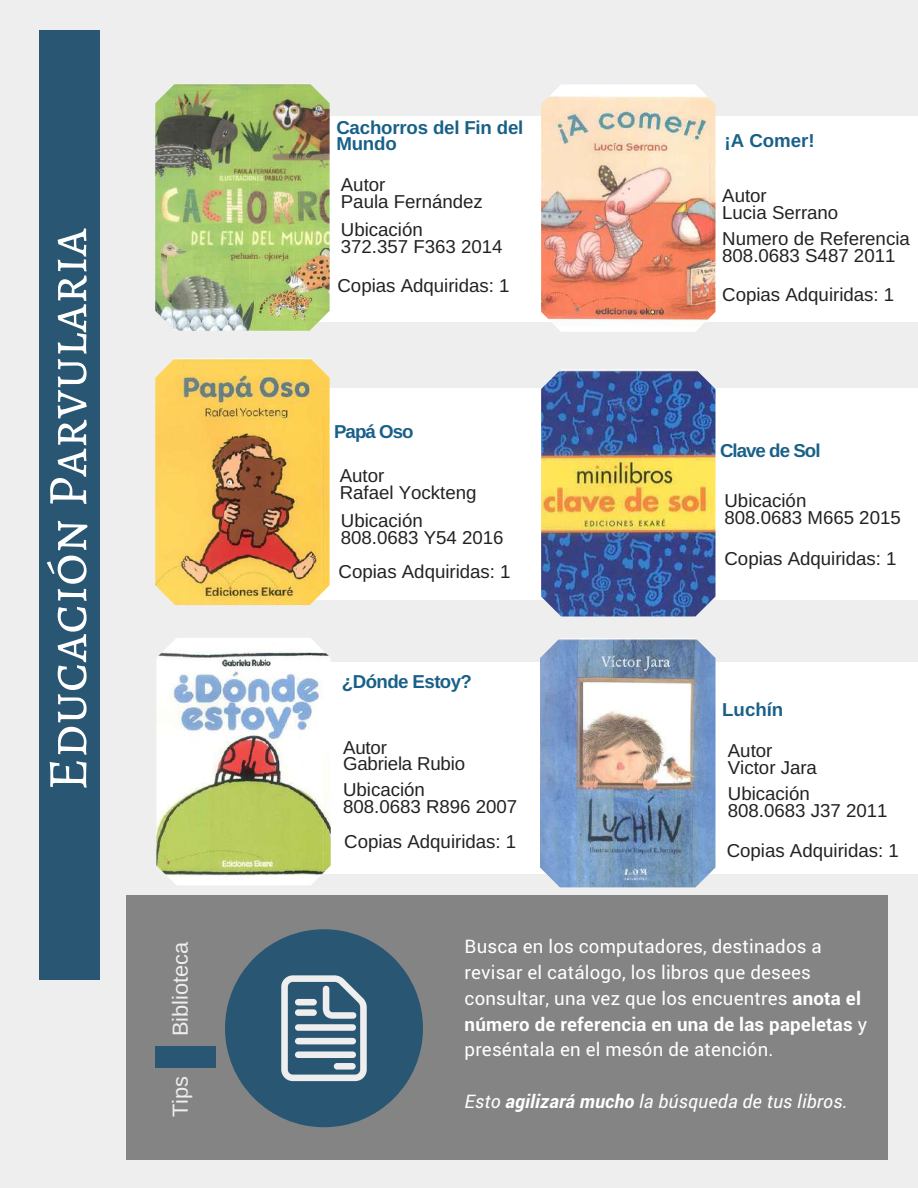
<style>
.page{position:relative;width:918px;height:1188px;background:#eee}
.page>*{position:absolute;margin:0;border:0;box-sizing:border-box;transform-origin:0 0}
.t1{font:55.95px "Alegreya SC";color:#fff}
.t2{font:21.75px "Arimo";color:#eee}
.t3{font:18.75px/16.8px "Arimo";color:#222}
.t4{font:18.75px/25.8px "Roboto";letter-spacing:.01em;color:#fff}
.t5{font:700 18.75px/15.8px "Arimo";letter-spacing:-.01em;color:#196089}
.t6{font:italic 18.75px "Roboto";letter-spacing:.01em;color:#fff}
.t7{font:700 18.75px "Arimo";letter-spacing:-.03em;color:#196089}
.t8{font:700 18.75px "Arimo";letter-spacing:-.05em;color:#196089}
.s1{font-weight:700}
</style>
<div class="page">
<div style="left:39px;top:30px;width:61px;height:950px;background:#295673"></div>
<div style="left:197px;top:388px;width:721px;height:212px;background:#fff"></div>
<div style="left:198px;top:663px;width:720px;height:211px;background:#fff"></div>
<div style="left:198px;top:116px;width:720px;height:206px;background:#fff"></div>
<img style="left:155px;top:83px;width:175px;height:248px">
<img style="left:540px;top:638px;width:175px;height:249px">
<div style="left:126px;top:896px;width:762px;height:264px;background:#848484"></div>
<div style="left:155px;top:1046px;width:61px;height:22px;background:#295673"></div>
<svg style="left:225px;top:929px;width:198px;height:198px"></svg>
<div style="left:295px;top:999px;width:22px;height:6px;background:#eee;border-radius:3px"></div>
<div style="left:295px;top:1024px;width:61px;height:7px;background:#eee;border-radius:3px"></div>
<div style="left:295px;top:1038px;width:61px;height:6px;background:#eee;border-radius:3px"></div>
<div style="left:295px;top:1051px;width:61px;height:7px;background:#eee;border-radius:3px"></div>
<div style="left:295px;top:1009px;width:22px;height:7px;background:#eee;border-radius:3px"></div>
<div style="left:334px;top:1063px;width:22px;height:7px;background:#eee;border-radius:3px"></div>
<img style="left:541px;top:85px;width:174px;height:247px">
<img style="left:156px;top:638px;width:175px;height:247px">
<img style="left:541px;top:369px;width:174px;height:247px">
<img style="left:155px;top:358px;width:175px;height:247px">
<h1 class="t1" style="left:29px;top:791px;width:564px;rotate:-90deg">Educación Parvularia</h1>
<p class="t2" style="left:168px;top:1036px;width:96px;rotate:-90deg">Biblioteca</p>
<p class="t2" style="left:168px;top:1117px;width:43px;rotate:-90deg">Tips</p>
<p class="t5" style="left:336px;top:120px;width:189px">Cachorros del Fin del<br>Mundo</p>
<p class="t3" style="left:341px;top:176px;width:144px">Autor<br>Paula Fernández</p>
<p class="t3" style="left:341px;top:221px;width:163px">Ubicación<br>372.357 F363 2014</p>
<p class="t3" style="left:337px;top:277px;width:174px">Copias Adquiridas: 1</p>
<p class="t5" style="left:334px;top:424px;width:81px">Papá Oso</p>
<p class="t3" style="left:340px;top:468px;width:138px">Autor<br>Rafael Yockteng</p>
<p class="t3" style="left:341px;top:513px;width:164px">Ubicación<br>808.0683 Y54 2016</p>
<p class="t3" style="left:339px;top:563px;width:174px">Copias Adquiridas: 1</p>
<p class="t7" style="left:342px;top:671px;width:132px">¿Dónde Estoy?</p>
<p class="t3" style="left:343px;top:739px;width:124px">Autor<br>Gabriela Rubio</p>
<p class="t3" style="left:343px;top:781px;width:176px">Ubicación<br>808.0683 R896 2007</p>
<p class="t3" style="left:344px;top:833px;width:174px">Copias Adquiridas: 1</p>
<p class="t5" style="left:724px;top:132px;width:92px">¡A Comer!</p>
<p class="t3" style="left:722px;top:187px;width:118px">Autor<br>Lucia Serrano</p>
<p class="t3" style="left:722px;top:230px;width:189px">Numero de Referencia<br>808.0683 S487 2011</p>
<p class="t3" style="left:722px;top:286px;width:174px">Copias Adquiridas: 1</p>
<p class="t8" style="left:720px;top:440px;width:102px">Clave de Sol</p>
<p class="t3" style="left:724px;top:492px;width:178px">Ubicación<br>808.0683 M665 2015</p>
<p class="t3" style="left:724px;top:550px;width:174px">Copias Adquiridas: 1</p>
<p class="t5" style="left:722px;top:701px;width:63px">Luchín</p>
<p class="t3" style="left:728px;top:742px;width:91px">Autor<br>Victor Jara</p>
<p class="t3" style="left:728px;top:785px;width:161px">Ubicación<br>808.0683 J37 2011</p>
<p class="t3" style="left:727px;top:842px;width:174px">Copias Adquiridas: 1</p>
<p class="t4" style="left:465px;top:933px;width:404px">Busca en los computadores, destinados a revisar el catálogo, los libros que desees consultar, una vez que los encuentres <span class="s1">anota el número de referencia en una de las papeletas</span> y preséntala en el mesón de atención.</p>
<p class="t6" style="left:465px;top:1088px;width:384px">Esto <span class="s1">agilizará mucho</span> la búsqueda de tus libros.</p>
</div>
